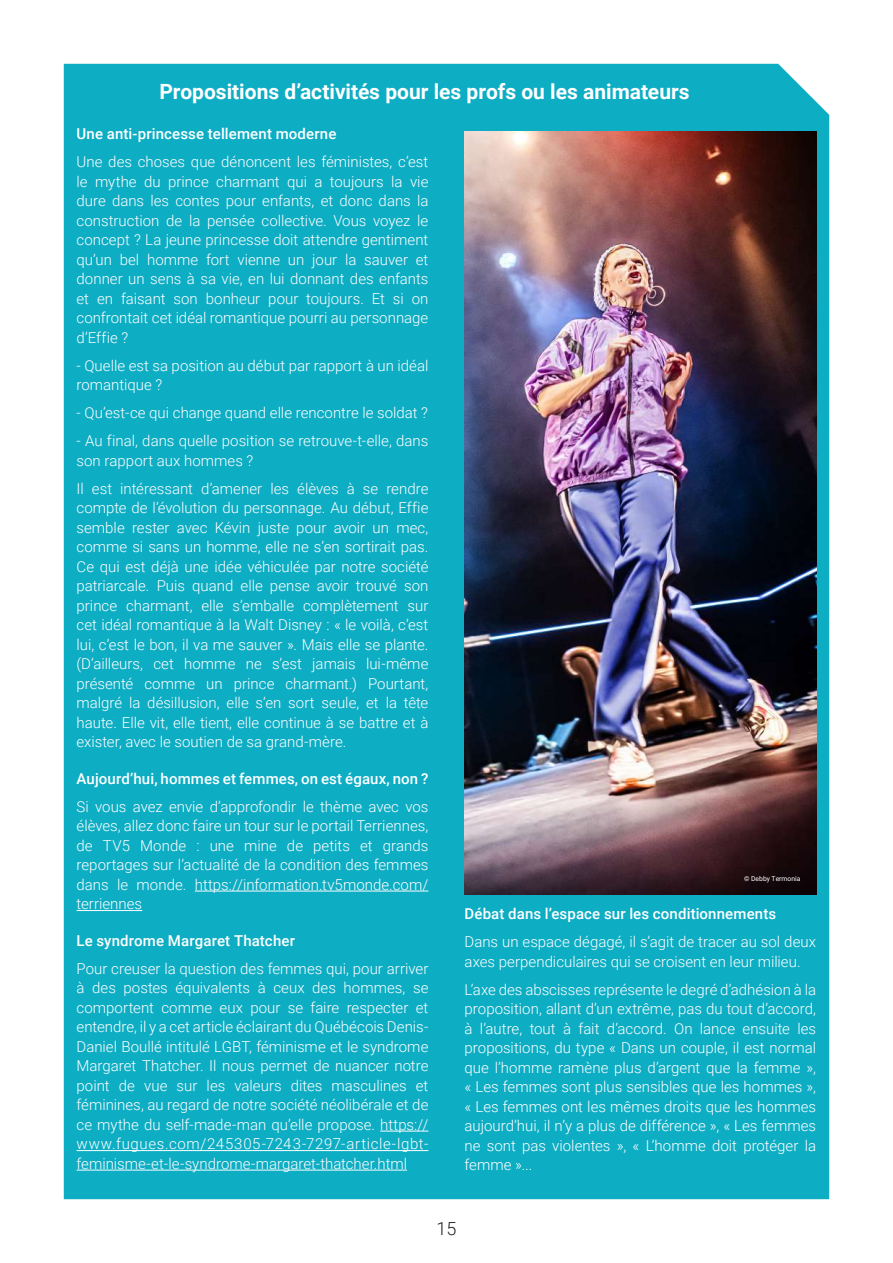
<style>
.page{position:relative;width:893px;height:1263px;background:#fff}
.page>*{position:absolute;margin:0;border:0;box-sizing:border-box;transform-origin:0 0}
.t1{font:700 21px "Roboto";color:#fff}
.t2{font:300 18px "Roboto";color:#231f20}
.t3{font:300 15px/19.5px "Roboto";color:#fff;text-align:justify}
.t4{font:500 15px "Roboto";letter-spacing:.01em;color:#fff}
.t5{font:6.75px "Roboto";color:#fff}
</style>
<div class="page">
<div style="left:64px;top:64px;width:765px;height:1135px;background:#0dadc4"></div>
<hr style="left:195px;top:891px;width:233px;height:1px;background:#fff">
<hr style="left:77px;top:910px;width:65px;height:1px;background:#fff">
<hr style="left:380px;top:1131px;width:48px;height:1px;background:#fff">
<hr style="left:77px;top:1150px;width:351px;height:1px;background:#fff">
<hr style="left:77px;top:1170px;width:330px;height:1px;background:#fff">
<img style="left:465px;top:132px;width:351px;height:762px">
<h1 class="t1" style="left:159px;top:76px;width:532px">Propositions d’activités pour les profs ou les animateurs</h1>
<p class="t4" style="left:77px;top:123px;width:261px">Une anti-princesse tellement moderne</p>
<p class="t3" style="left:77px;top:152px;width:353px">Une des choses que dénoncent les féministes, c’est le mythe du prince charmant qui a toujours la vie dure dans les contes pour enfants, et donc dans la construction de la pensée collective. Vous voyez le concept ? La jeune princesse doit attendre gentiment qu’un bel homme fort vienne un jour la sauver et donner un sens à sa vie, en lui donnant des enfants et en faisant son bonheur pour toujours. Et si on confrontait cet idéal romantique pourri au personnage d’Effie ?</p>
<p class="t3" style="left:77px;top:355px;width:353px">- Quelle est sa position au début par rapport à un idéal romantique ?</p>
<p class="t3" style="left:77px;top:403px;width:353px">- Qu’est-ce qui change quand elle rencontre le soldat ?</p>
<p class="t3" style="left:77px;top:431px;width:353px">- Au final, dans quelle position se retrouve-t-elle, dans son rapport aux hommes ?</p>
<p class="t3" style="left:77px;top:478px;width:353px">Il est intéressant d’amener les élèves à se rendre compte de l’évolution du personnage. Au début, Effie semble rester avec Kévin juste pour avoir un mec, comme si sans un homme, elle ne s’en sortirait pas.<br>Ce qui est déjà une idée véhiculée par notre société patriarcale. Puis quand elle pense avoir trouvé son prince charmant, elle s’emballe complètement sur cet idéal romantique à la Walt Disney : « le voilà, c’est lui, c’est le bon, il va me sauver ». Mais elle se plante. (D’ailleurs, cet homme ne s’est jamais lui-même présenté comme un prince charmant.) Pourtant, malgré la désillusion, elle s’en sort seule, et la tête haute. Elle vit, elle tient, elle continue à se battre et à exister, avec le soutien de sa grand-mère.</p>
<p class="t4" style="left:77px;top:768px;width:353px">Aujourd’hui, hommes et femmes, on est égaux, non ?</p>
<p class="t3" style="left:77px;top:796px;width:353px">Si vous avez envie d’approfondir le thème avec vos élèves, allez donc faire un tour sur le portail Terriennes, de TV5 Monde : une mine de petits et grands reportages sur l’actualité de la condition des femmes dans le monde. https://information.tv5monde.com/ terriennes</p>
<p class="t4" style="left:77px;top:930px;width:220px">Le syndrome Margaret Thatcher</p>
<p class="t3" style="left:77px;top:958px;width:353px">Pour creuser la question des femmes qui, pour arriver à des postes équivalents à ceux des hommes, se comportent comme eux pour se faire respecter et entendre, il y a cet article éclairant du Québécois Denis-Daniel Boullé intitulé LGBT, féminisme et le syndrome Margaret Thatcher. Il nous permet de nuancer notre point de vue sur les valeurs dites masculines et féminines, au regard de notre société néolibérale et de ce mythe du self-made-man qu’elle propose. https:// www.fugues.com/245305-7243-7297-article-lgbt&shy;feminisme-et-le-syndrome-margaret-thatcher.html</p>
<p class="t5" style="left:744px;top:874px;width:58px">© Debby Termonia</p>
<p class="t4" style="left:465px;top:903px;width:313px">Débat dans l’espace sur les conditionnements</p>
<p class="t3" style="left:465px;top:932px;width:353px">Dans un espace dégagé, il s’agit de tracer au sol deux axes perpendiculaires qui se croisent en leur milieu.</p>
<p class="t3" style="left:465px;top:979px;width:353px">L’axe des abscisses représente le degré d’adhésion à la proposition, allant d’un extrême, pas du tout d’accord, à l’autre, tout à fait d’accord. On lance ensuite les propositions, du type « Dans un couple, il est normal que l’homme ramène plus d’argent que la femme », « Les femmes sont plus sensibles que les hommes », « Les femmes ont les mêmes droits que les hommes aujourd’hui, il n’y a plus de différence », « Les femmes ne sont pas violentes », « L’homme doit protéger la femme »...</p>
<p class="t2" style="left:436px;top:1216px;width:21px">15</p>
</div>
